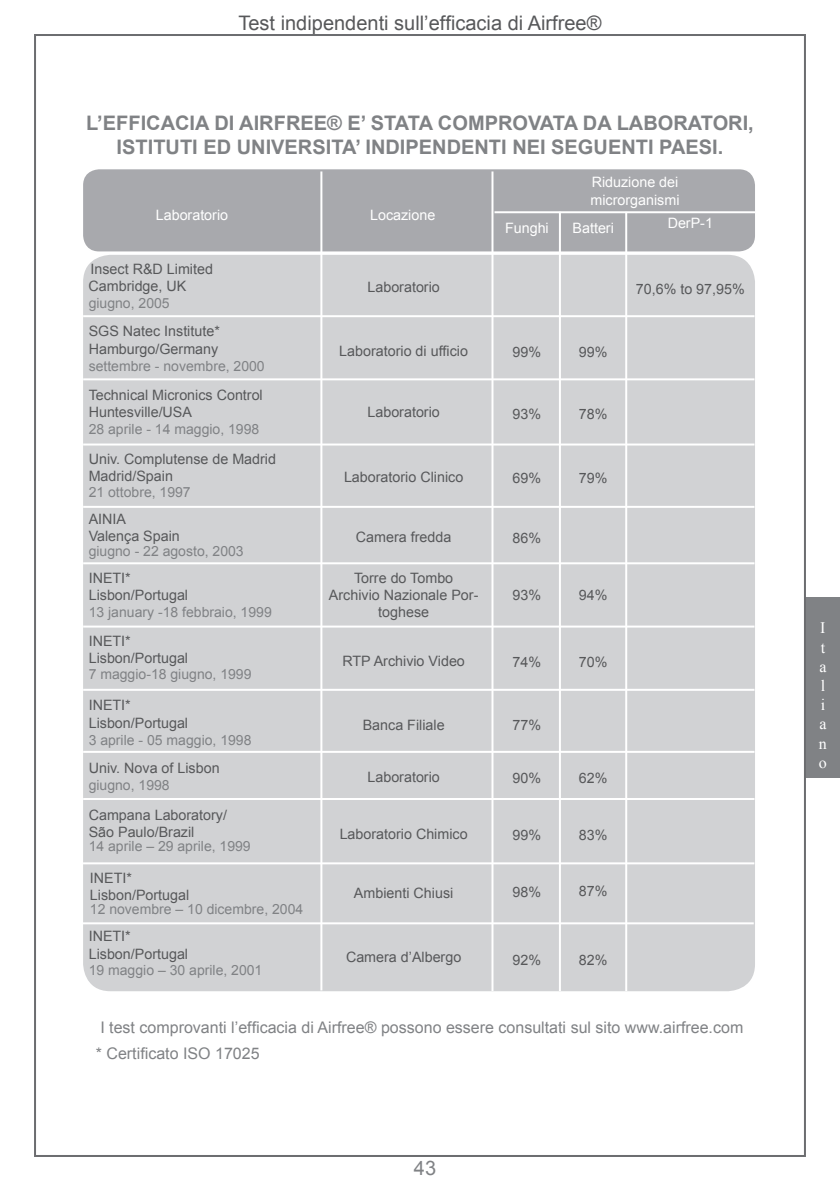
<style>
.page{position:relative;width:840px;height:1191px;background:#fff}
.page>*{position:absolute;margin:0;border:0;box-sizing:border-box;transform-origin:0 0}
.t1{font:700 20px/24px "Arial";color:#808285;text-align:center}
.Titulo_italiano{font:20px "Arial";color:#57585a}
.t2{font:20px "Arial";color:#808285}
.t3{font:16px "Arial";color:#808285}
.t4{font:16px/19.2px "Times New Roman";color:#fff;text-align:justify}
.t5{font:14.2px/17.2px "Arial";color:#57585a;text-align:center}
.t6{font:14.2px "Arial";color:#fff}
.t7{font:14px "Arial";color:#808285}
</style>
<div class="page">
<div style="left:805px;top:597px;width:34px;height:181px;background:#808285"></div>
<div style="left:82px;top:168px;width:673px;height:84px;background:#a8a9ad;border-radius:17px"></div>
<div style="left:81px;top:167px;width:675px;height:86px;border:2px solid #fff;border-radius:17px"></div>
<div style="left:82px;top:254px;width:673px;height:738px;background:#d1d2d4;border-radius:28px"></div>
<hr style="left:320px;top:171px;width:2px;height:819px;background:#fff">
<hr style="left:491px;top:171px;width:2px;height:820px;background:#fff">
<hr style="left:558px;top:212px;width:2px;height:779px;background:#fff">
<hr style="left:494px;top:211px;width:260px;height:2px;background:#fff">
<hr style="left:83px;top:315px;width:671px;height:2px;background:#fff">
<hr style="left:83px;top:378px;width:671px;height:2px;background:#fff">
<hr style="left:83px;top:443px;width:671px;height:2px;background:#fff">
<hr style="left:83px;top:506px;width:671px;height:2px;background:#fff">
<hr style="left:83px;top:562px;width:671px;height:2px;background:#fff">
<hr style="left:83px;top:625px;width:671px;height:2px;background:#fff">
<hr style="left:83px;top:689px;width:671px;height:2px;background:#fff">
<hr style="left:83px;top:751px;width:671px;height:2px;background:#fff">
<hr style="left:625px;top:212px;width:2px;height:779px;background:#fff">
<hr style="left:83px;top:798px;width:671px;height:2px;background:#fff">
<hr style="left:83px;top:862px;width:671px;height:2px;background:#fff">
<hr style="left:82px;top:922px;width:671px;height:2px;background:#fff">
<p class="Titulo_italiano" style="left:238px;top:10px;width:364px">Test indipendenti sull’efficacia di Airfree®</p>
<p class="t1" style="left:86px;top:112px;width:668px">L’EFFICACIA DI AIRFREE® E’ STATA COMPROVATA DA LABORATORI,<br>ISTITUTI ED UNIVERSITA’ INDIPENDENTI NEI SEGUENTI PAESI.</p>
<p class="t6" style="left:156px;top:206px;width:74px">Laboratorio</p>
<p class="t6" style="left:370px;top:206px;width:67px">Locazione</p>
<p class="t5" style="left:90px;top:261px;width:124px">Insect R&amp;D Limited</p>
<p class="t5" style="left:88px;top:278px;width:99px">Cambridge, UK</p>
<p class="t7" style="left:89px;top:294px;width:82px">giugno, 2005</p>
<p class="t5" style="left:89px;top:323px;width:133px">SGS Natec Institute*</p>
<p class="t5" style="left:89px;top:340px;width:131px">Hamburgo/Germany</p>
<p class="t7" style="left:89px;top:357px;width:177px">settembre - novembre, 2000</p>
<p class="t5" style="left:89px;top:386px;width:175px">Technical Micronics Control</p>
<p class="t5" style="left:89px;top:404px;width:105px">Huntesville/USA</p>
<p class="t7" style="left:89px;top:420px;width:172px">28 aprile - 14 maggio, 1998</p>
<p class="t5" style="left:89px;top:450px;width:189px">Univ. Complutense de Madrid</p>
<p class="t5" style="left:89px;top:467px;width:86px">Madrid/Spain</p>
<p class="t7" style="left:89px;top:482px;width:103px">21 ottobre, 1997</p>
<p class="t5" style="left:367px;top:278px;width:74px">Laboratorio</p>
<p class="t5" style="left:339px;top:342px;width:130px">Laboratorio di ufficio</p>
<p class="t5" style="left:367px;top:403px;width:74px">Laboratorio</p>
<p class="t5" style="left:344px;top:468px;width:121px">Laboratorio Clinico</p>
<p class="t5" style="left:89px;top:510px;width:39px">AINIA</p>
<p class="t5" style="left:89px;top:527px;width:93px">Valença Spain</p>
<p class="t5" style="left:356px;top:528px;width:97px">Camera fredda</p>
<p class="t7" style="left:89px;top:541px;width:156px">giugno - 22 agosto, 2003</p>
<p class="t5" style="left:89px;top:569px;width:44px">INETI*</p>
<p class="t5" style="left:89px;top:586px;width:101px">Lisbon/Portugal</p>
<p class="t7" style="left:89px;top:602px;width:184px">13 january -18 febbraio, 1999</p>
<p class="t5" style="left:89px;top:632px;width:44px">INETI*</p>
<p class="t5" style="left:89px;top:649px;width:101px">Lisbon/Portugal</p>
<p class="t7" style="left:89px;top:665px;width:164px">7 maggio-18 giugno, 1999</p>
<p class="t5" style="left:89px;top:697px;width:44px">INETI*</p>
<p class="t5" style="left:89px;top:714px;width:101px">Lisbon/Portugal</p>
<p class="t5" style="left:89px;top:759px;width:132px">Univ. Nova of Lisbon</p>
<p class="t7" style="left:89px;top:730px;width:164px">3 aprile - 05 maggio, 1998</p>
<p class="t7" style="left:89px;top:775px;width:82px">giugno, 1998</p>
<p class="t5" style="left:89px;top:806px;width:140px">Campana Laboratory/</p>
<p class="t5" style="left:89px;top:823px;width:107px">São Paulo/Brazil</p>
<p class="t7" style="left:89px;top:837px;width:163px">14 aprile – 29 aprile, 1999</p>
<p class="t5" style="left:354px;top:569px;width:101px">Torre do Tombo</p>
<p class="t5" style="left:329px;top:587px;width:151px">Archivio Nazionale Por&shy;toghese</p>
<p class="t5" style="left:342px;top:652px;width:124px">RTP Archivio Video</p>
<p class="t5" style="left:362px;top:717px;width:83px">Banca Filiale</p>
<p class="t5" style="left:367px;top:769px;width:74px">Laboratorio</p>
<p class="t5" style="left:339px;top:826px;width:129px">Laboratorio Chimico</p>
<p class="t6" style="left:591px;top:173px;width:88px">Riduzione dei</p>
<p class="t6" style="left:590px;top:190px;width:90px">microrganismi</p>
<p class="t6" style="left:505px;top:219px;width:45px">Funghi</p>
<p class="t6" style="left:572px;top:219px;width:43px">Batteri</p>
<p class="t5" style="left:512px;top:343px;width:30px">99%</p>
<p class="t5" style="left:578px;top:343px;width:30px">99%</p>
<p class="t5" style="left:512px;top:406px;width:30px">93%</p>
<p class="t5" style="left:578px;top:406px;width:30px">78%</p>
<p class="t5" style="left:512px;top:469px;width:30px">69%</p>
<p class="t5" style="left:578px;top:469px;width:30px">79%</p>
<p class="t5" style="left:512px;top:529px;width:30px">86%</p>
<p class="t5" style="left:512px;top:587px;width:30px">93%</p>
<p class="t5" style="left:578px;top:587px;width:30px">94%</p>
<p class="t5" style="left:512px;top:654px;width:30px">74%</p>
<p class="t5" style="left:578px;top:654px;width:30px">70%</p>
<p class="t5" style="left:512px;top:717px;width:30px">77%</p>
<p class="t5" style="left:512px;top:769px;width:30px">90%</p>
<p class="t5" style="left:578px;top:769px;width:30px">62%</p>
<p class="t5" style="left:512px;top:827px;width:30px">99%</p>
<p class="t5" style="left:578px;top:827px;width:30px">83%</p>
<p class="t6" style="left:667px;top:214px;width:47px">DerP-1</p>
<p class="t5" style="left:635px;top:280px;width:110px">70,6% to 97,95%</p>
<p class="t5" style="left:90px;top:869px;width:44px">INETI*</p>
<p class="t5" style="left:90px;top:886px;width:101px">Lisbon/Portugal</p>
<p class="t7" style="left:90px;top:900px;width:215px">12 novembre – 10 dicembre, 2004</p>
<p class="t5" style="left:89px;top:928px;width:44px">INETI*</p>
<p class="t5" style="left:89px;top:945px;width:101px">Lisbon/Portugal</p>
<p class="t7" style="left:89px;top:961px;width:175px">19 maggio – 30 aprile, 2001</p>
<p class="t5" style="left:354px;top:884px;width:101px">Ambienti Chiusi</p>
<p class="t5" style="left:512px;top:883px;width:30px">98%</p>
<p class="t5" style="left:578px;top:882px;width:30px">87%</p>
<p class="t5" style="left:346px;top:949px;width:117px">Camera d’Albergo</p>
<p class="t5" style="left:512px;top:951px;width:30px">92%</p>
<p class="t5" style="left:578px;top:951px;width:30px">82%</p>
<p class="t3" style="left:100px;top:1017px;width:644px">I test comprovanti l’efficacia di Airfree® possono essere consultati sul sito www.airfree.com</p>
<p class="t3" style="left:96px;top:1043px;width:165px">* Certificato ISO 17025</p>
<h1 class="t2" style="left:414px;top:1155px;width:24px">43</h1>
<p class="t4" style="left:818px;top:618px;width:9px">I t a l i a n o</p>
</div>
